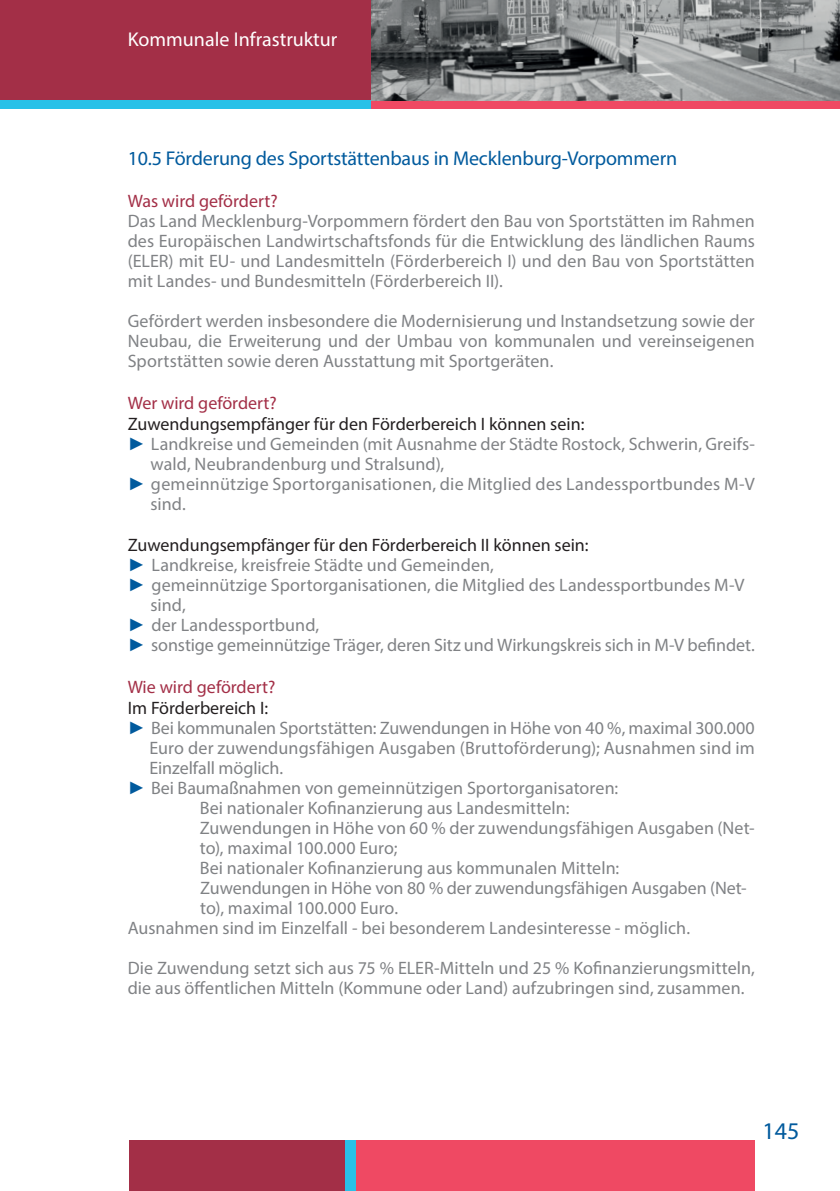
<style>
.page{position:relative;width:840px;height:1191px;background:#fff}
.page>*{position:absolute;margin:0;border:0;box-sizing:border-box;transform-origin:0 0}
.t1{font:24px "Myriad Pro";color:#015a9d}
.t2{font:20px "Myriad Pro";letter-spacing:-.01em;color:#015a9d}
.t3{font:20px "Myriad Pro";color:#fff}
.t4{font:18px/20px "Myriad Pro";letter-spacing:.005em;color:#808285;text-align:justify}
.t5{font:18px "Myriad Pro";color:#231f20}
.t6{font:18px "Myriad Pro";color:#a32f47}
.s1{font-family:"Arial";font-weight:900;color:#015a9d}
</style>
<div class="page">
<div style="left:0;top:0;width:839px;height:105px;background:#a32f47"></div>
<div style="left:0;top:101px;width:371px;height:8px;background:#28c1e8"></div>
<div style="left:342px;top:1140px;width:19px;height:51px;background:#28c1e8"></div>
<div style="left:129px;top:1140px;width:215px;height:51px;background:#a32f47"></div>
<div style="left:356px;top:1139px;width:398px;height:52px;background:#ef4963"></div>
<div style="left:371px;top:101px;width:468px;height:8px;background:#ef4963"></div>
<img style="left:371px;top:0;width:468px;height:101px">
<p class="t3" style="left:128px;top:27px;width:211px">Kommunale Infrastruktur</p>
<p class="t2" style="left:128px;top:146px;width:551px">10.5 Förderung des Sportstättenbaus in Mecklenburg-Vorpommern</p>
<p class="t6" style="left:128px;top:190px;width:151px">Was wird gefördert?</p>
<p class="t4" style="left:128px;top:211px;width:628px">Das Land Mecklenburg-Vorpommern fördert den Bau von Sportstätten im Rahmen des Europäischen Landwirtschaftsfonds für die Entwicklung des ländlichen Raums (ELER) mit EU- und Landesmitteln (Förderbereich I) und den Bau von Sportstätten mit Landes- und Bundesmitteln (Förderbereich II).</p>
<p class="t4" style="left:128px;top:311px;width:628px">Gefördert werden insbesondere die Modernisierung und Instandsetzung sowie der Neubau, die Erweiterung und der Umbau von kommunalen und vereinseigenen Sportstätten sowie deren Ausstattung mit Sportgeräten.</p>
<p class="t6" style="left:128px;top:391px;width:150px">Wer wird gefördert?</p>
<p class="t5" style="left:128px;top:412px;width:458px">Zuwendungsempfänger für den Förderbereich I können sein:</p>
<p class="t4" style="left:128px;top:433px;width:628px"><span class="s1">►</span> Landkreise und Gemeinden (mit Ausnahme der Städte Rostock, Schwerin, Greifs-</p>
<p class="t4" style="left:150px;top:453px;width:295px">wald, Neubrandenburg und Stralsund),</p>
<p class="t4" style="left:128px;top:473px;width:628px"><span class="s1">►</span> gemeinnützige Sportorganisationen, die Mitglied des Landessportbundes M-V</p>
<p class="t4" style="left:150px;top:493px;width:37px">sind.</p>
<p class="t5" style="left:128px;top:534px;width:462px">Zuwendungsempfänger für den Förderbereich II können sein:</p>
<p class="t4" style="left:128px;top:554px;width:367px"><span class="s1">►</span> Landkreise, kreisfreie Städte und Gemeinden,</p>
<p class="t4" style="left:128px;top:574px;width:618px"><span class="s1">►</span> gemeinnützige Sportorganisationen, die Mitglied des Landessportbundes M-V</p>
<p class="t4" style="left:150px;top:594px;width:37px">sind,</p>
<p class="t4" style="left:128px;top:614px;width:193px"><span class="s1">►</span> der Landessportbund,</p>
<p class="t4" style="left:128px;top:634px;width:628px"><span class="s1">►</span> sonstige gemeinnützige Träger, deren Sitz und Wirkungskreis sich in M-V befindet.</p>
<p class="t6" style="left:128px;top:675px;width:149px">Wie wird gefördert?</p>
<p class="t5" style="left:128px;top:696px;width:142px">Im Förderbereich I:</p>
<p class="t4" style="left:128px;top:717px;width:628px"><span class="s1">►</span> Bei kommunalen Sportstätten: Zuwendungen in Höhe von 40 %, maximal 300.000</p>
<p class="t4" style="left:149px;top:737px;width:606px">Euro der zuwendungsfähigen Ausgaben (Bruttoförderung); Ausnahmen sind im</p>
<p class="t4" style="left:149px;top:757px;width:135px">Einzelfall möglich.</p>
<p class="t4" style="left:128px;top:777px;width:492px"><span class="s1">►</span> Bei Baumaßnahmen von gemeinnützigen Sportorganisatoren:</p>
<p class="t4" style="left:200px;top:797px;width:371px">Bei nationaler Kofinanzierung aus Landesmitteln:</p>
<p class="t4" style="left:200px;top:817px;width:556px">Zuwendungen in Höhe von 60 % der zuwendungsfähigen Ausgaben (Net-</p>
<p class="t4" style="left:200px;top:837px;width:199px">to), maximal 100.000 Euro;</p>
<p class="t4" style="left:200px;top:857px;width:421px">Bei nationaler Kofinanzierung aus kommunalen Mitteln:</p>
<p class="t4" style="left:200px;top:877px;width:547px">Zuwendungen in Höhe von 80 % der zuwendungsfähigen Ausgaben (Net-</p>
<p class="t4" style="left:200px;top:897px;width:199px">to), maximal 100.000 Euro.</p>
<p class="t4" style="left:128px;top:917px;width:563px">Ausnahmen sind im Einzelfall - bei besonderem Landesinteresse - möglich.</p>
<p class="t4" style="left:128px;top:957px;width:628px">Die Zuwendung setzt sich aus 75 % ELER-Mitteln und 25 % Kofinanzierungsmitteln, die aus öffentlichen Mitteln (Kommune oder Land) aufzubringen sind, zusammen.</p>
<h1 class="t1" style="left:762px;top:1116px;width:38px">145</h1>
</div>
